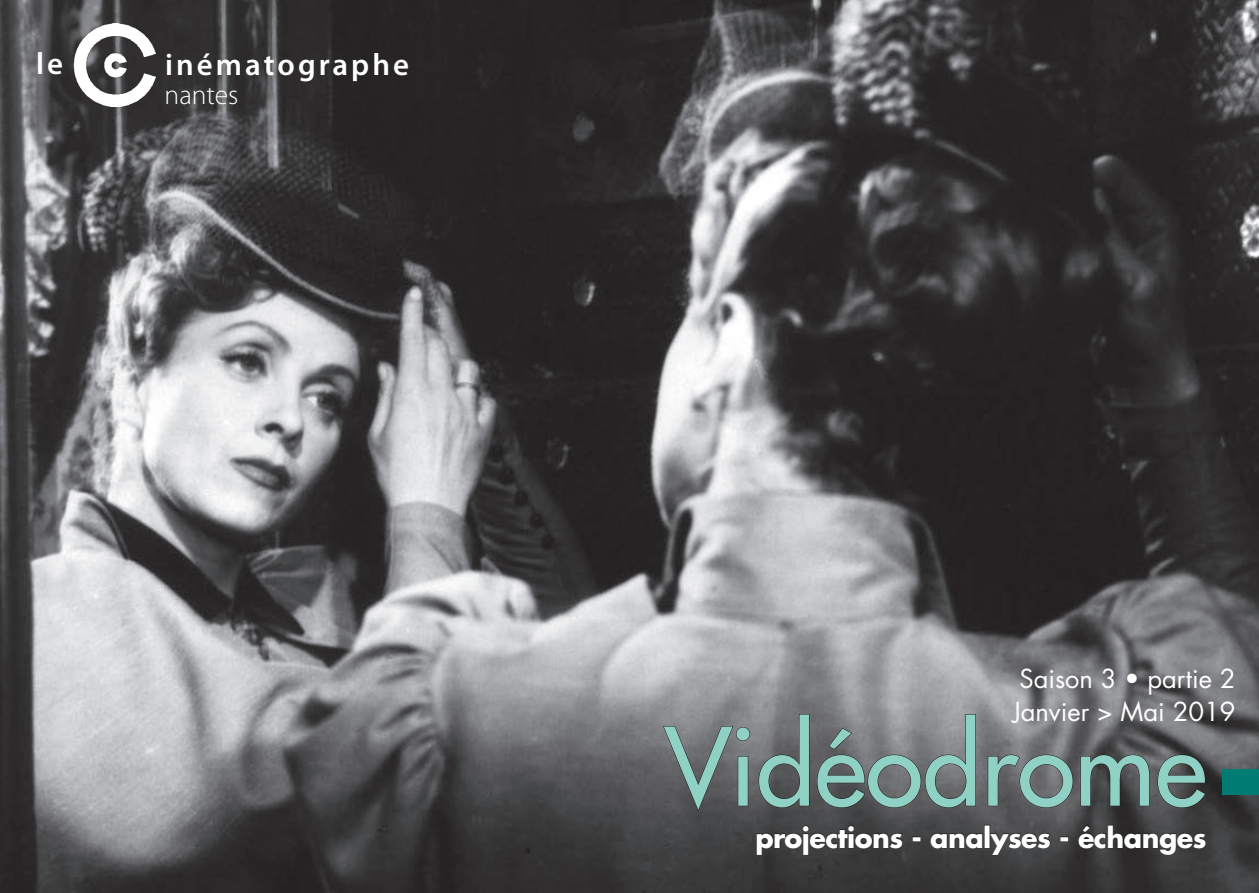
<style>
.page{position:relative;width:1259px;height:893px;background:#fff}
.page>*{position:absolute;margin:0;border:0;box-sizing:border-box;transform-origin:0 0}
.t1{font:105px "Futura";color:#8fd1c4}
.t2{font:600 30.9px "Myriad Pro";letter-spacing:.1em;color:#fff}
.t3{font:300 27.6px "Myriad Pro";color:#fff}
.t4{font:700 27px "Futura";letter-spacing:-.02em;color:#fff}
.t5{font:25.5px/33px "Futura";color:#fff}
</style>
<div class="page">
<img style="left:0;top:0;width:1259px;height:893px">
<svg style="left:663px;top:726px;width:87px;height:85px;background:#626265"></svg>
<svg style="left:758px;top:714px;width:51px;height:94px;background:#5e5f61"></svg>
<svg style="left:817px;top:714px;width:159px;height:94px;background:#6e6f71"></svg>
<svg style="left:987px;top:754px;width:86px;height:54px;background:#606063"></svg>
<svg style="left:1080px;top:754px;width:69px;height:52px;background:#474648"></svg>
<svg style="left:1157px;top:754px;width:48px;height:54px;background:#474648"></svg>
<svg style="left:756px;top:833px;width:46px;height:22px"></svg>
<div style="left:803px;top:833px;width:5px;height:22px;border:1px solid #231f20"></div>
<div style="left:803px;top:825px;width:6px;height:7px;border:1px solid #231f20;border-radius:50%"></div>
<svg style="left:809px;top:829px;width:39px;height:20px"></svg>
<div style="left:848px;top:833px;width:6px;height:15px;border:1px solid #231f20"></div>
<div style="left:848px;top:825px;width:6px;height:7px;border:1px solid #231f20;border-radius:50%"></div>
<svg style="left:854px;top:833px;width:49px;height:16px"></svg>
<svg style="left:912px;top:837px;width:9px;height:4px"></svg>
<svg style="left:930px;top:833px;width:52px;height:16px"></svg>
<div style="left:984px;top:825px;width:6px;height:23px;border:1px solid #231f20"></div>
<svg style="left:989px;top:833px;width:61px;height:22px"></svg>
<svg style="left:1060px;top:837px;width:8px;height:4px"></svg>
<svg style="left:1078px;top:825px;width:128px;height:30px;background:#353435"></svg>
<img style="left:68px;top:23px;width:98px;height:84px">
<div style="left:1222px;top:769px;width:37px;height:26px;background:#007c75"></div>
<p class="t2" style="left:36px;top:44px;width:28px">le</p>
<p class="t2" style="left:165px;top:45px;width:246px">inématographe</p>
<p class="t3" style="left:165px;top:80px;width:75px">nantes</p>
<p class="t5" style="left:1012px;top:661px;width:224px">Saison 3 • partie 2<br>Janvier &gt; Mai 2019</p>
<h1 class="t1" style="left:664px;top:699px;width:543px">Vidéodrome</h1>
<p class="t4" style="left:755px;top:819px;width:452px">projections - analyses - échanges</p>
</div>
